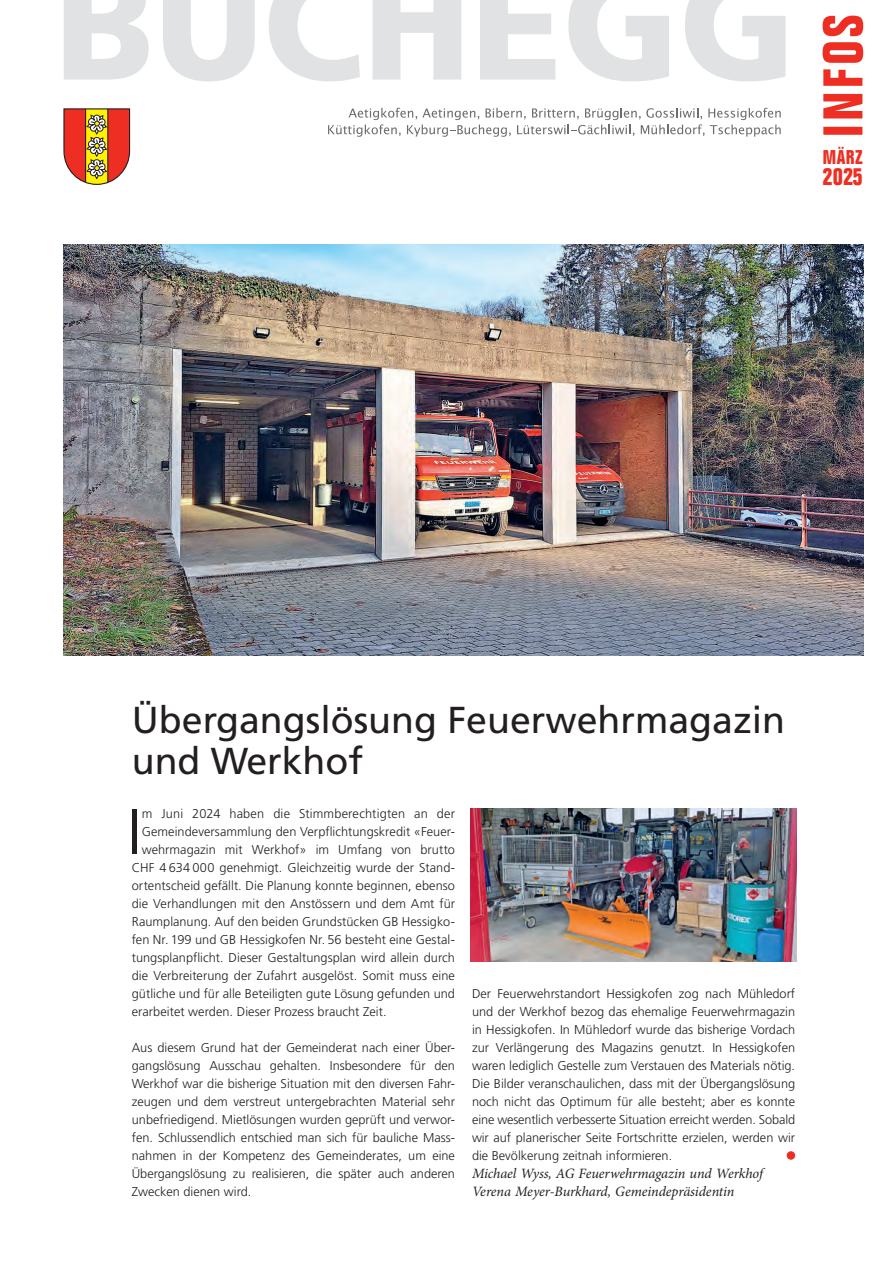
<style>
.page{position:relative;width:893px;height:1263px;background:#fff}
.page>*{position:absolute;margin:0;border:0;box-sizing:border-box;transform-origin:0 0}
.t1{font:64.35px "Frutiger LT 45 Lt";color:#231f20}
.t2{font:37.5px/40.5px "Frutiger LT 55 Rm";color:#231f20}
.t3{font:700 condensed 24px "Folio Std";color:#ee2e22}
.t4{font:700 condensed 19.5px "Folio Std";color:#ee2e22}
.t5{font:italic 14.25px/18px "Minion Pro";letter-spacing:-.005em;color:#231f20}
.t6{font:12.75px/18px "Frutiger LT 45 Lt";letter-spacing:.005em;color:#231f20;text-align:justify}
</style>
<div class="page">
<svg style="left:64px;top:0;width:85px;height:80px"></svg>
<svg style="left:163px;top:0;width:92px;height:81px"></svg>
<svg style="left:269px;top:0;width:91px;height:81px"></svg>
<svg style="left:373px;top:0;width:88px;height:80px"></svg>
<svg style="left:480px;top:0;width:75px;height:80px"></svg>
<svg style="left:568px;top:0;width:101px;height:81px"></svg>
<svg style="left:685px;top:0;width:100px;height:81px"></svg>
<svg style="left:328px;top:108px;width:453px;height:29px"></svg>
<svg style="left:63px;top:108px;width:68px;height:77px"></svg>
<hr style="left:85px;top:109px;width:1px;height:73px;background:#231f20">
<hr style="left:107px;top:109px;width:1px;height:73px;background:#231f20">
<svg style="left:823px;top:16px;width:40px;height:119px"></svg>
<img style="left:64px;top:245px;width:799px;height:411px">
<img style="left:471px;top:809px;width:325px;height:153px">
<div style="left:787px;top:1151px;width:8px;height:9px;background:#ee2e22;border-radius:50%"></div>
<h3 class="t4" style="left:823px;top:147px;width:42px">MÄRZ</h3>
<h3 class="t3" style="left:823px;top:163px;width:42px">2025</h3>
<h2 class="t2" style="left:132px;top:700px;width:655px">Übergangslösung Feuerwehrmagazin und Werkhof</h2>
<h1 class="t1" style="left:127px;top:795px;width:16px">I</h1>
<p class="t6" style="left:142px;top:804px;width:315px">m Juni 2024 haben die Stimmberechtigten an der</p>
<p class="t6" style="left:142px;top:822px;width:315px">Gemeindeversammlung den Verpflichtungskredit «Feuer-</p>
<p class="t6" style="left:142px;top:840px;width:315px">wehrmagazin mit Werkhof» im Umfang von brutto</p>
<p class="t6" style="left:132px;top:858px;width:325px">CHF 4 634 000 genehmigt. Gleichzeitig wurde der Stand-</p>
<p class="t6" style="left:132px;top:876px;width:325px">ortentscheid gefällt. Die Planung konnte beginnen, ebenso</p>
<p class="t6" style="left:132px;top:894px;width:325px">die Verhandlungen mit den Anstössern und dem Amt für</p>
<p class="t6" style="left:132px;top:912px;width:325px">Raumplanung. Auf den beiden Grundstücken GB Hessigko-</p>
<p class="t6" style="left:132px;top:930px;width:325px">fen Nr. 199 und GB Hessigkofen Nr. 56 besteht eine Gestal-</p>
<p class="t6" style="left:132px;top:948px;width:325px">tungsplanpflicht. Dieser Gestaltungsplan wird allein durch</p>
<p class="t6" style="left:132px;top:966px;width:325px">die Verbreiterung der Zufahrt ausgelöst. Somit muss eine</p>
<p class="t6" style="left:132px;top:984px;width:325px">gütliche und für alle Beteiligten gute Lösung gefunden und</p>
<p class="t6" style="left:132px;top:1002px;width:256px">erarbeitet werden. Dieser Prozess braucht Zeit.</p>
<p class="t6" style="left:132px;top:1038px;width:325px">Aus diesem Grund hat der Gemeinderat nach einer Über&shy;gangslösung Ausschau gehalten. Insbesondere für den Werkhof war die bisherige Situation mit den diversen Fahr&shy;zeugen und dem verstreut untergebrachten Material sehr unbefriedigend. Mietlösungen wurden geprüft und verwor&shy;fen. Schlussendlich entschied man sich für bauliche Mass&shy;nahmen in der Kompetenz des Gemeinderates, um eine Übergangslösung zu realisieren, die später auch anderen Zwecken dienen wird.</p>
<p class="t6" style="left:472px;top:984px;width:325px">Der Feuerwehrstandort Hessigkofen zog nach Mühledorf und der Werkhof bezog das ehemalige Feuerwehrmagazin in Hessigkofen. In Mühledorf wurde das bisherige Vordach zur Verlängerung des Magazins genutzt. In Hessigkofen waren lediglich Gestelle zum Verstauen des Materials nötig.<br>Die Bilder veranschaulichen, dass mit der Übergangslösung noch nicht das Optimum für alle besteht; aber es konnte eine wesentlich verbesserte Situation erreicht werden. Sobald wir auf planerischer Seite Fortschritte erzielen, werden wir die Bevölkerung zeitnah informieren.</p>
<p class="t5" style="left:472px;top:1164px;width:292px">Michael Wyss, AG Feuerwehrmagazin und Werkhof<br>Verena Meyer-Burkhard, Gemeindepräsidentin</p>
</div>
